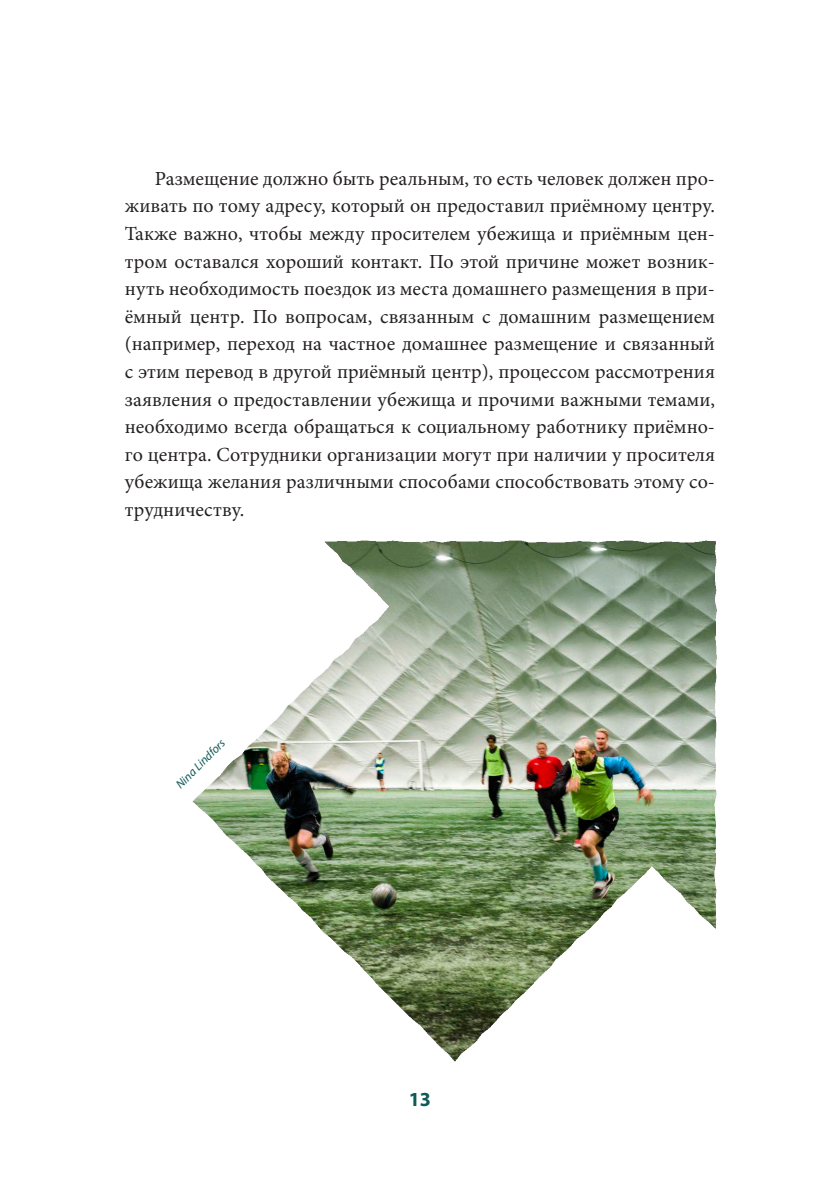
<style>
.page{position:relative;width:840px;height:1191px;background:#fff}
.page>*{position:absolute;margin:0;border:0;box-sizing:border-box;transform-origin:0 0}
.t1{font:20px/27.6px "Minion Pro";color:#231f20;text-align:justify}
.t2{font:700 20px "Myriad Pro";color:#0f5b58}
.t3{font:italic 12px "Myriad Pro";color:#0f5b58}
</style>
<div class="page">
<img style="left:192px;top:540px;width:525px;height:522px">
<p class="t1" style="left:125px;top:165px;width:591px;text-indent:30px">Размещение должно быть реальным, то есть человек должен про&shy;живать по тому адресу, который он предоставил приёмному центру.<br>Также важно, чтобы между просителем убежища и приёмным цен&shy;тром оставался хороший контакт. По этой причине может возник&shy;нуть необходимость поездок из места домашнего размещения в при&shy;ёмный центр. По вопросам, связанным с домашним размещением (например, переход на частное домашнее размещение и связанный с этим перевод в другой приёмный центр), процессом рассмотрения заявления о предоставлении убежища и прочими важными темами, необходимо всегда обращаться к социальному работнику приёмно&shy;го центра. Сотрудники организации могут при наличии у просителя убежища желания различными способами способствовать этому со&shy;трудничеству.</p>
<p class="t3" style="left:173px;top:781px;width:65px;rotate:-45deg">Nina Lindfors</p>
<p class="t2" style="left:408px;top:1086px;width:24px">13</p>
</div>
